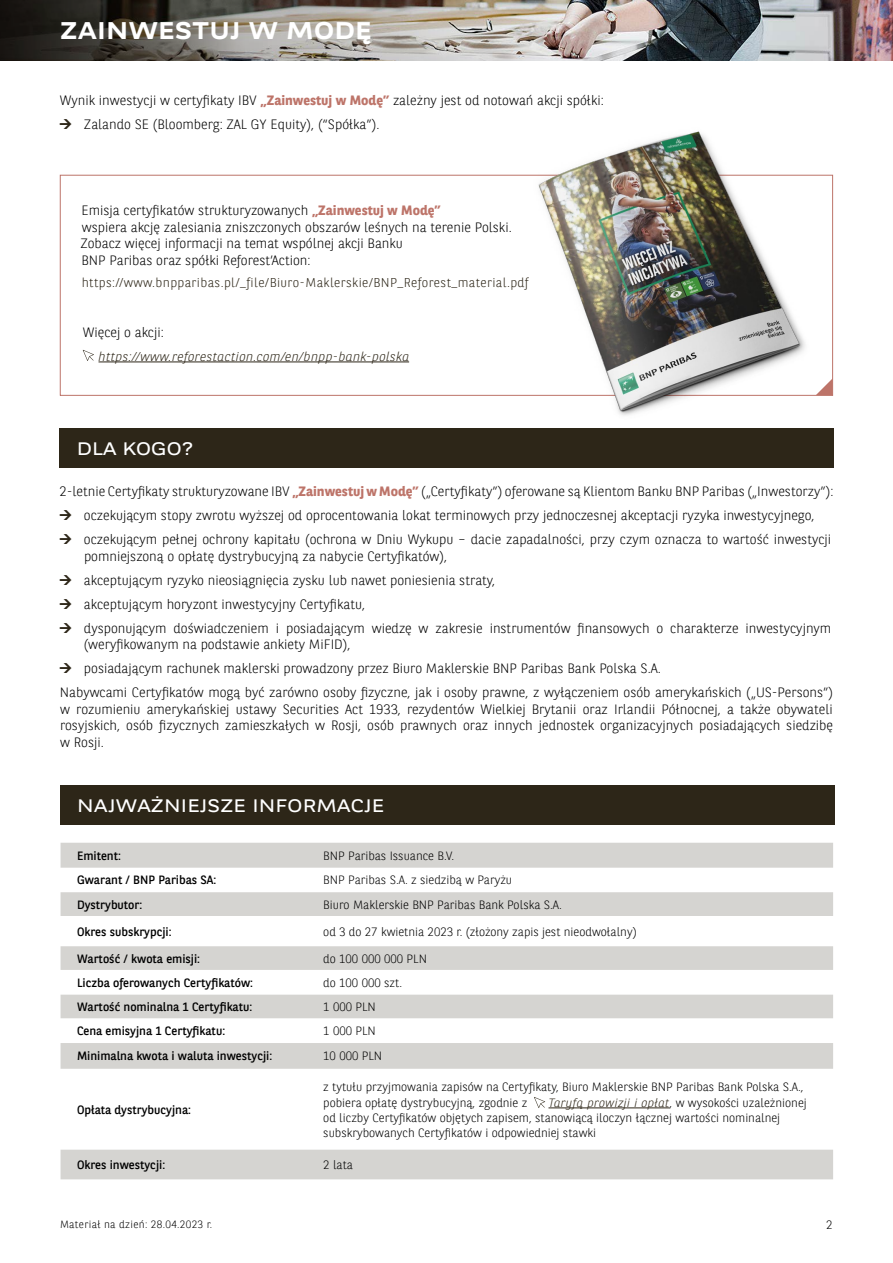
<style>
.page{position:relative;width:893px;height:1263px;background:#fff}
.page>*{position:absolute;margin:0;border:0;box-sizing:border-box;transform-origin:0 0}
.t1{font:700 24px "BNPP Expanded Sans";letter-spacing:.01em;color:#fff}
.t2{font:18px "BNPP Expanded Sans";letter-spacing:.01em;color:#fff}
.t3{font:300 13.5px/24px "BNPP Sans";color:#000}
.t4{font:300 12.75px "BNPP Sans";letter-spacing:.03em;color:#2d2618}
.t5{font:italic 300 12.75px "BNPP Sans";letter-spacing:.03em;color:#2d2618}
.t6{font:300 12px/15px "BNPP Sans";color:#000}
.t7{font:12px "BNPP Sans";color:#000}
.t8{font:300 10.5px "BNPP Sans";letter-spacing:.03em;color:#000}
.s1{font-weight:700;color:#bd7469}
.s2{font-style:italic;color:#2d2618}
</style>
<div class="page">
<img style="left:0;top:0;width:893px;height:60px">
<svg style="left:61px;top:843px;width:772px;height:336px"></svg>
<hr style="left:548px;top:1107px;width:122px;height:1px;background:#2d2618">
<svg style="left:534px;top:1097px;width:11px;height:11px"></svg>
<div style="left:60px;top:786px;width:774px;height:39px;background:#2d2618"></div>
<div style="left:59px;top:429px;width:774px;height:39px;background:#2d2618"></div>
<hr style="left:99px;top:362px;width:310px;height:1px;background:#2d2618">
<svg style="left:83px;top:350px;width:11px;height:11px"></svg>
<svg style="left:816px;top:378px;width:17px;height:17px"></svg>
<img style="left:529px;top:131px;width:286px;height:298px">
<h1 class="t1" style="left:60px;top:14px;width:313px">ZAINWESTUJ W MODĘ</h1>
<p class="t3" style="left:84px;top:88px;width:521px;text-indent:-24px">Wynik inwestycji w certyfikaty IBV <span class="s1">„Zainwestuj w Modę”</span> zależny jest od notowań akcji spółki:<br>Zalando SE (Bloomberg: ZAL GY Equity), (“Spółka”).</p>
<p class="t3" style="left:81px;top:202px;width:433px;line-height:16.5px">Emisja certyfikatów strukturyzowanych <span class="s1">„Zainwestuj w Modę”<br></span>wspiera akcję zalesiania zniszczonych obszarów leśnych na terenie Polski.<br>Zobacz więcej informacji na temat wspólnej akcji Banku<br>BNP Paribas oraz spółki Reforest’Action:</p>
<p class="t4" style="left:82px;top:274px;width:448px">https://www.bnpparibas.pl/_file/Biuro-Maklerskie/BNP_Reforest_material.pdf</p>
<p class="t3" style="left:83px;top:320px;width:83px">Więcej o akcji:</p>
<p class="t5" style="left:99px;top:348px;width:312px">https://www.reforestaction.com/en/bnpp-bank-polska</p>
<h2 class="t2" style="left:77px;top:437px;width:118px">DLA KOGO?</h2>
<p class="t3" style="left:84px;top:479px;width:751px;text-indent:-24px">2-letnie Certyfikaty strukturyzowane IBV <span class="s1">„Zainwestuj w Modę”</span> („Certyfikaty”) oferowane są Klientom Banku BNP Paribas („Inwestorzy”): oczekującym stopy zwrotu wyższej od oprocentowania lokat terminowych przy jednoczesnej akceptacji ryzyka inwestycyjnego, oczekującym pełnej ochrony kapitału (ochrona w Dniu Wykupu – dacie zapadalności, przy czym oznacza to wartość inwestycji</p>
<p class="t3" style="left:84px;top:543px;width:749px">pomniejszoną o opłatę dystrybucyjną za nabycie Certyfikatów),<br>akceptującym ryzyko nieosiągnięcia zysku lub nawet poniesienia straty,<br>akceptującym horyzont inwestycyjny Certyfikatu,<br>dysponującym doświadczeniem i posiadającym wiedzę w zakresie instrumentów finansowych o charakterze inwestycyjnym</p>
<p class="t3" style="left:84px;top:632px;width:268px">(weryfikowanym na podstawie ankiety MiFID),</p>
<p class="t3" style="left:84px;top:656px;width:578px">posiadającym rachunek maklerski prowadzony przez Biuro Maklerskie BNP Paribas Bank Polska S.A.</p>
<p class="t3" style="left:60px;top:680px;width:775px">Nabywcami Certyfikatów mogą być zarówno osoby fizyczne, jak i osoby prawne, z wyłączeniem osób amerykańskich („US-Persons”)</p>
<p class="t3" style="left:60px;top:700px;width:775px;line-height:16.5px;text-align:justify">w rozumieniu amerykańskiej ustawy Securities Act 1933, rezydentów Wielkiej Brytanii oraz Irlandii Północnej, a także obywateli rosyjskich, osób fizycznych zamieszkałych w Rosji, osób prawnych oraz innych jednostek organizacyjnych posiadających siedzibę w Rosji.</p>
<h2 class="t2" style="left:77px;top:793px;width:309px">NAJWAŻNIEJSZE INFORMACJE</h2>
<p class="t7" style="left:77px;top:847px;width:45px">Emitent:</p>
<p class="t6" style="left:323px;top:847px;width:132px">BNP Paribas Issuance B.V.</p>
<p class="t7" style="left:77px;top:872px;width:141px">Gwarant / BNP Paribas SA:</p>
<p class="t6" style="left:323px;top:872px;width:190px">BNP Paribas S.A. z siedzibą w Paryżu</p>
<p class="t7" style="left:77px;top:896px;width:67px">Dystrybutor:</p>
<p class="t6" style="left:323px;top:896px;width:240px">Biuro Maklerskie BNP Paribas Bank Polska S.A.</p>
<p class="t7" style="left:77px;top:923px;width:96px">Okres subskrypcji:</p>
<p class="t6" style="left:323px;top:923px;width:315px">od 3 do 27 kwietnia 2023 r. (złożony zapis jest nieodwołalny)</p>
<p class="t7" style="left:77px;top:950px;width:125px">Wartość / kwota emisji:</p>
<p class="t6" style="left:323px;top:950px;width:105px">do 100 000 000 PLN</p>
<p class="t7" style="left:77px;top:974px;width:178px">Liczba oferowanych Certyfikatów:</p>
<p class="t6" style="left:323px;top:974px;width:80px">do 100 000 szt.</p>
<p class="t7" style="left:77px;top:999px;width:177px">Wartość nominalna 1 Certyfikatu:</p>
<p class="t6" style="left:323px;top:999px;width:54px">1 000 PLN</p>
<p class="t7" style="left:77px;top:1023px;width:150px">Cena emisyjna 1 Certyfikatu:</p>
<p class="t6" style="left:323px;top:1023px;width:54px">1 000 PLN</p>
<p class="t7" style="left:77px;top:1048px;width:197px">Minimalna kwota i waluta inwestycji:</p>
<p class="t6" style="left:323px;top:1048px;width:60px">10 000 PLN</p>
<p class="t7" style="left:77px;top:1101px;width:115px">Opłata dystrybucyjna:</p>
<p class="t6" style="left:323px;top:1077px;width:482px;line-height:16.5px">z tytułu przyjmowania zapisów na Certyfikaty, Biuro Maklerskie BNP Paribas Bank Polska S.A., pobiera opłatę dystrybucyjną, zgodnie z</p>
<p class="t6" style="left:323px;top:1095px;width:485px;text-indent:225px"><span class="s2">Taryfą prowizji i opłat</span>, w wysokości uzależnionej od liczby Certyfikatów objętych zapisem, stanowiącą iloczyn łącznej wartości nominalnej subskrybowanych Certyfikatów i odpowiedniej stawki</p>
<p class="t7" style="left:77px;top:1157px;width:90px">Okres inwestycji:</p>
<p class="t6" style="left:323px;top:1157px;width:31px">2 lata</p>
<p class="t8" style="left:60px;top:1217px;width:154px">Materiał na dzień: 28.04.2023 r.</p>
<p class="t6" style="left:826px;top:1216px;width:8px">2</p>
</div>
